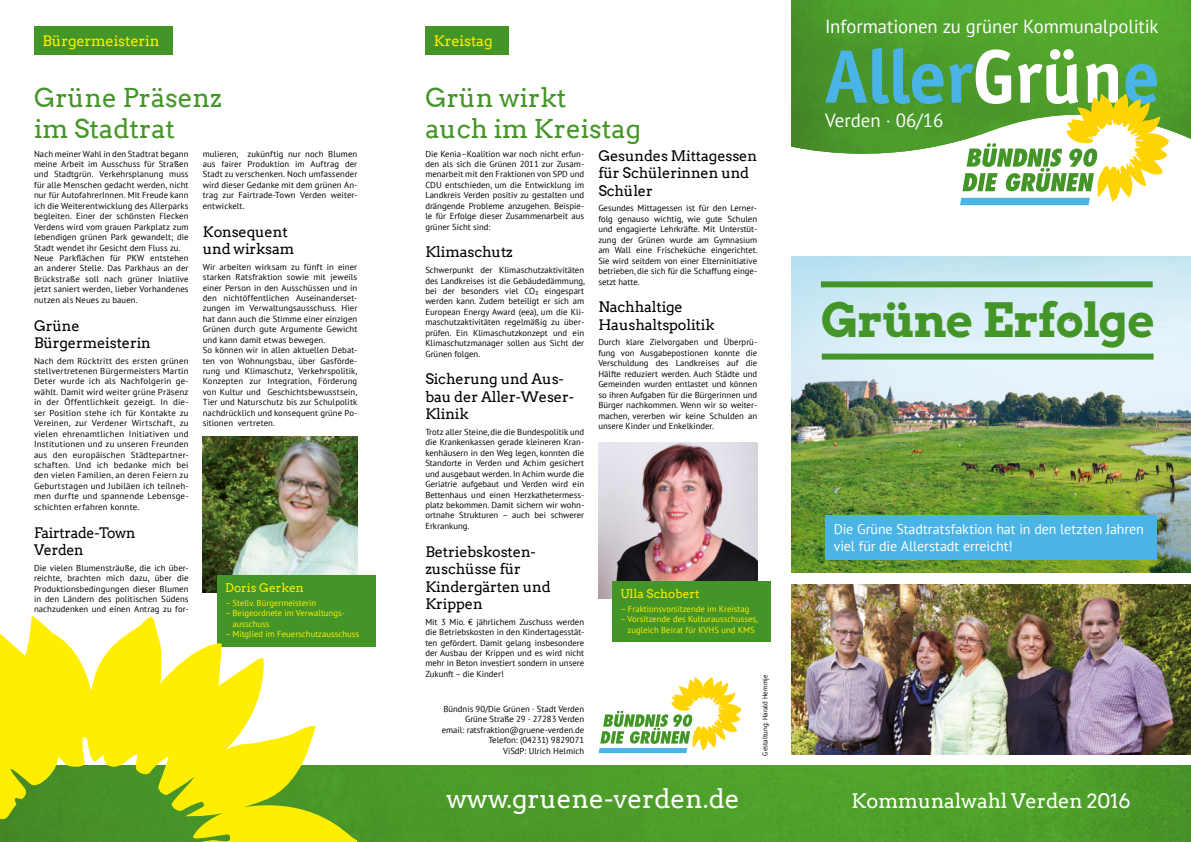
<style>
.page{position:relative;width:1191px;height:842px;background:#fff}
.page>*{position:absolute;margin:0;border:0;box-sizing:border-box;transform-origin:0 0}
.t1{font:700 78px "Officina Sans";color:#4bb4e7}
.t2{font:47px "Arvo Gruen";letter-spacing:-.02em;color:#449528}
.t3{font:26px/31.2px "Arvo";color:#449528}
.t4{font:26px "Arvo";color:#fff}
.t5{font:20px "Arvo";letter-spacing:-.01em;color:#fff}
.t6{font:19px "PT Sans";color:#fff}
.t7{font:18.9px "PT Sans";letter-spacing:-.005em;color:#fff}
.t8{font:14.5px/17.4px "Arvo";letter-spacing:-.01em;color:#000}
.t9{font:14.5px "Arvo";letter-spacing:-.01em;color:#fe0}
.t10{font:14px/16.8px "PT Sans";letter-spacing:-.005em;color:#fff}
.t11{font:12px "Arvo";color:#fe0}
.t12{font:8.7px/10.4px "PT Sans";letter-spacing:.01em;color:#000;text-align:justify}
.t13{font:8.7px/10.4px "PT Sans";color:#fe0;text-align:center}
.t14{font:7px "PT Sans";color:#000}
.s1{color:#fff}
</style>
<div class="page">
<img style="left:357px;top:765px;width:834px;height:77px">
<img style="left:791px;top:0;width:400px;height:154px">
<img style="left:791px;top:257px;width:400px;height:316px">
<img style="left:791px;top:584px;width:400px;height:170px">
<svg style="left:960px;top:94px;width:208px;height:111px"></svg>
<svg style="left:598px;top:677px;width:143px;height:76px"></svg>
<img style="left:598px;top:443px;width:159px;height:156px">
<div style="left:822px;top:354px;width:331px;height:6px;background:#449528"></div>
<div style="left:821px;top:281px;width:331px;height:6px;background:#449528"></div>
<div style="left:612px;top:581px;width:159px;height:60px;background:#449528"></div>
<div style="left:825px;top:515px;width:332px;height:45px;background:#4bb4e7"></div>
<div style="left:34px;top:26px;width:139px;height:28px;background:#449528"></div>
<div style="left:425px;top:26px;width:84px;height:28px;background:#449528"></div>
<img style="left:203px;top:437px;width:154px;height:156px">
<div style="left:217px;top:575px;width:158px;height:71px;background:#449528"></div>
<svg style="left:0;top:616px;width:357px;height:226px;fill:#fe0"></svg>
<h3 class="t9" style="left:43px;top:32px;width:118px">Bürgermeisterin</h3>
<h3 class="t9" style="left:434px;top:32px;width:60px">Kreistag</h3>
<h3 class="t3" style="left:34px;top:82px;width:189px">Grüne Präsenz im Stadtrat</h3>
<p class="t12" style="left:34px;top:148px;width:156px;text-align:left">Nach meiner Wahl in den Stadtrat begann meine Arbeit im Ausschuss für Straßen und Stadtgrün. Verkehrsplanung muss für alle Menschen gedacht werden, nicht nur für AutofahrerInnen. Mit Freude kann ich die Weiterentwicklung des Allerparks begleiten. Einer der schönsten Flecken Verdens wird vom grauen Parkplatz zum lebendigen grünen Park gewandelt; die Stadt wendet ihr Gesicht dem Fluss zu.<br>Neue Parkflächen für PKW entstehen an anderer Stelle. Das Parkhaus an der Brückstraße soll nach grüner Iniatiive jetzt saniert werden, lieber Vorhandenes nutzen als Neues zu bauen.</p>
<h3 class="t8" style="left:34px;top:317px;width:118px">Grüne<br>Bürgermeisterin</h3>
<p class="t12" style="left:34px;top:355px;width:156px">Nach dem Rücktritt des ersten grünen stellvertretenen Bürgermeisters Martin Deter wurde ich als Nachfolgerin ge&shy;wählt. Damit wird weiter grüne Präsenz in der Öffentlichkeit gezeigt. In die&shy;ser Position stehe ich für Kontakte zu Vereinen, zur Verdener Wirtschaft, zu vielen ehrenamtlichen Initiativen und Institutionen und zu unseren Freunden aus den europäischen Städtepartner&shy;schaften. Und ich bedanke mich bei den vielen Familien, an deren Feiern zu Geburtstagen und Jubiläen ich teilneh&shy;men durfte und spannende Lebensge&shy;schichten erfahren konnte.</p>
<h3 class="t8" style="left:34px;top:524px;width:103px">Fairtrade-Town<br>Verden</h3>
<p class="t12" style="left:34px;top:562px;width:156px">Die vielen Blumensträuße, die ich über&shy;reichte, brachten mich dazu, über die Produktionsbedingungen dieser Blumen in den Ländern des politischen Südens nachzudenken und einen Antrag zu for-</p>
<p class="t12" style="left:203px;top:148px;width:156px">mulieren, zukünftig nur noch Blumen aus fairer Produktion im Auftrag der Stadt zu verschenken. Noch umfassender wird dieser Gedanke mit dem grünen An&shy;trag zur Fairtrade-Town Verden weiter&shy;entwickelt.</p>
<h3 class="t8" style="left:203px;top:223px;width:93px">Konsequent und wirksam</h3>
<p class="t12" style="left:203px;top:261px;width:156px;text-align:left">Wir arbeiten wirksam zu fünft in einer starken Ratsfraktion sowie mit jeweils einer Person in den Ausschüssen und in den nichtöffentlichen Auseinanderset&shy;zungen im Verwaltungsausschuss. Hier hat dann auch die Stimme einer einzigen Grünen durch gute Argumente Gewicht und kann damit etwas bewegen.<br>So können wir in allen aktuellen Debat&shy;ten von Wohnungsbau, über Gasförde&shy;rung und Klimaschutz, Verkehrspolitik, Konzepten zur Integration, Förderung von Kultur und Geschichtsbewusstsein, Tier und Naturschutz bis zur Schulpolitk nachdrücklich und konsequent grüne Po&shy;sitionen vertreten.</p>
<h3 class="t11" style="left:225px;top:581px;width:80px">Doris Gerken</h3>
<p class="t13" style="left:225px;top:597px;width:92px">– Stellv. Bürgermeisterin</p>
<p class="t13" style="left:232px;top:608px;width:114px;text-align:left;text-indent:-7px">– Beigeordnete im Verwaltungs&shy;ausschuss</p>
<p class="t13" style="left:225px;top:629px;width:136px">– Mitglied im Feuerschutzausschuss</p>
<h3 class="t3" style="left:425px;top:82px;width:217px">Grün wirkt<br>auch im Kreistag</h3>
<p class="t12" style="left:425px;top:148px;width:160px">Die Kenia–Koalition war noch nicht erfun&shy;den als sich die Grünen 2011 zur Zusam&shy;menarbeit mit den Fraktionen von SPD und CDU entschieden, um die Entwicklung im Landkreis Verden positiv zu gestalten und drängende Probleme anzugehen. Beispie&shy;le für Erfolge dieser Zusammenarbeit aus grüner Sicht sind:</p>
<h3 class="t8" style="left:425px;top:244px;width:89px">Klimaschutz</h3>
<p class="t12" style="left:425px;top:265px;width:161px">Schwerpunkt der Klimaschutzaktivitäten des Landkreises ist die Gebäudedämmung, bei der besonders viel CO</p>
<p class="t12" style="left:535px;top:290px;width:5px">²</p>
<p class="t12" style="left:425px;top:286px;width:160px;text-indent:119px">eingespart werden kann. Zudem beteiligt er sich am European Energy Award (eea), um die Kli&shy;maschutzaktivitäten regelmäßig zu über&shy;prüfen. Ein Klimaschutzkonzept und ein Klimaschutzmanager sollen aus Sicht der Grünen folgen.</p>
<h3 class="t8" style="left:425px;top:371px;width:150px">Sicherung und Aus&shy;bau der Aller-Weser-<br>Klinik</h3>
<p class="t12" style="left:425px;top:426px;width:160px">Trotz aller Steine, die die Bundespolitik und die Krankenkassen gerade kleineren Kran&shy;kenhäusern in den Weg legen, konnten die Standorte in Verden und Achim gesichert und ausgebaut werden. In Achim wurde die Geriatrie aufgebaut und Verden wird ein Bettenhaus und einen Herzkathetermess&shy;platz bekommen. Damit sichern wir wohn&shy;ortnahe Strukturen – auch bei schwerer Erkrankung.</p>
<h3 class="t8" style="left:425px;top:543px;width:127px">Betriebskosten&shy;zuschüsse für<br>Kindergärten und<br>Krippen</h3>
<p class="t12" style="left:425px;top:616px;width:160px">Mit 3 Mio. € jährlichem Zuschuss werden die Betriebskosten in den Kindertagesstät&shy;ten gefördert. Damit gelang insbesondere der Ausbau der Krippen und es wird nicht mehr in Beton investiert sondern in unsere Zukunft – die Kinder!</p>
<p class="t12" style="left:442px;top:703px;width:144px;text-align:right">Bündnis 90/Die Grünen · Stadt Verden<br>Grüne Straße 29 · 27283 Verden email: ratsfraktion@gruene-verden.de<br>Telefon: (04231) 9829071<br>ViSdP: Ulrich Helmich</p>
<h3 class="t8" style="left:598px;top:147px;width:160px">Gesundes Mittagessen für Schülerinnen und<br>Schüler</h3>
<p class="t12" style="left:598px;top:203px;width:161px">Gesundes Mittagessen ist für den Lerner&shy;folg genauso wichtig, wie gute Schulen und engagierte Lehrkräfte. Mit Unterstüt&shy;zung der Grünen wurde am Gymnasium am Wall eine Frischeküche eingerichtet.<br>Sie wird seitdem von einer Elterninitiative betrieben, die sich für die Schaffung einge&shy;setzt hatte.</p>
<h3 class="t8" style="left:598px;top:299px;width:118px">Nachhaltige<br>Haushaltspolitik</h3>
<p class="t12" style="left:598px;top:337px;width:160px">Durch klare Zielvorgaben und Überprü&shy;fung von Ausgabepostionen konnte die Verschuldung des Landkreises auf die Hälfte reduziert werden. Auch Städte und Gemeinden wurden entlastet und können so ihren Aufgaben für die Bürgerinnen und Bürger nachkommen. Wenn wir so weiter&shy;machen, vererben wir keine Schulden an unsere Kinder und Enkelkinder.</p>
<h3 class="t11" style="left:620px;top:587px;width:81px">Ulla Schobert</h3>
<p class="t13" style="left:620px;top:603px;width:130px">– Fraktionsvorsitzende im Kreistag</p>
<p class="t13" style="left:620px;top:614px;width:139px">– Vorsitzende des Kulturausschusses, zugleich Beirat für KVHS und KMS</p>
<p class="t14" style="left:760px;top:755px;width:82px;rotate:-90deg">Gestaltung: Harald Hemmje</p>
<h3 class="t4" style="left:446px;top:783px;width:295px">www.gruene-verden.de</h3>
<h3 class="t7" style="left:825px;top:15px;width:335px">Informationen zu grüner Kommunalpolitik</h3>
<h1 class="t1" style="left:825px;top:30px;width:336px">Aller<span class="s1">Grün</span>e</h1>
<h3 class="t6" style="left:825px;top:108px;width:120px">Verden · 06/16</h3>
<h2 class="t2" style="left:821px;top:287px;width:335px">Grüne Erfolge</h2>
<h3 class="t10" style="left:833px;top:521px;width:312px">Die Grüne Stadtratsfaktion hat in den letzten Jahren viel für die Allerstadt erreicht!</h3>
<h3 class="t5" style="left:851px;top:788px;width:280px">Kommunalwahl Verden 2016</h3>
</div>
